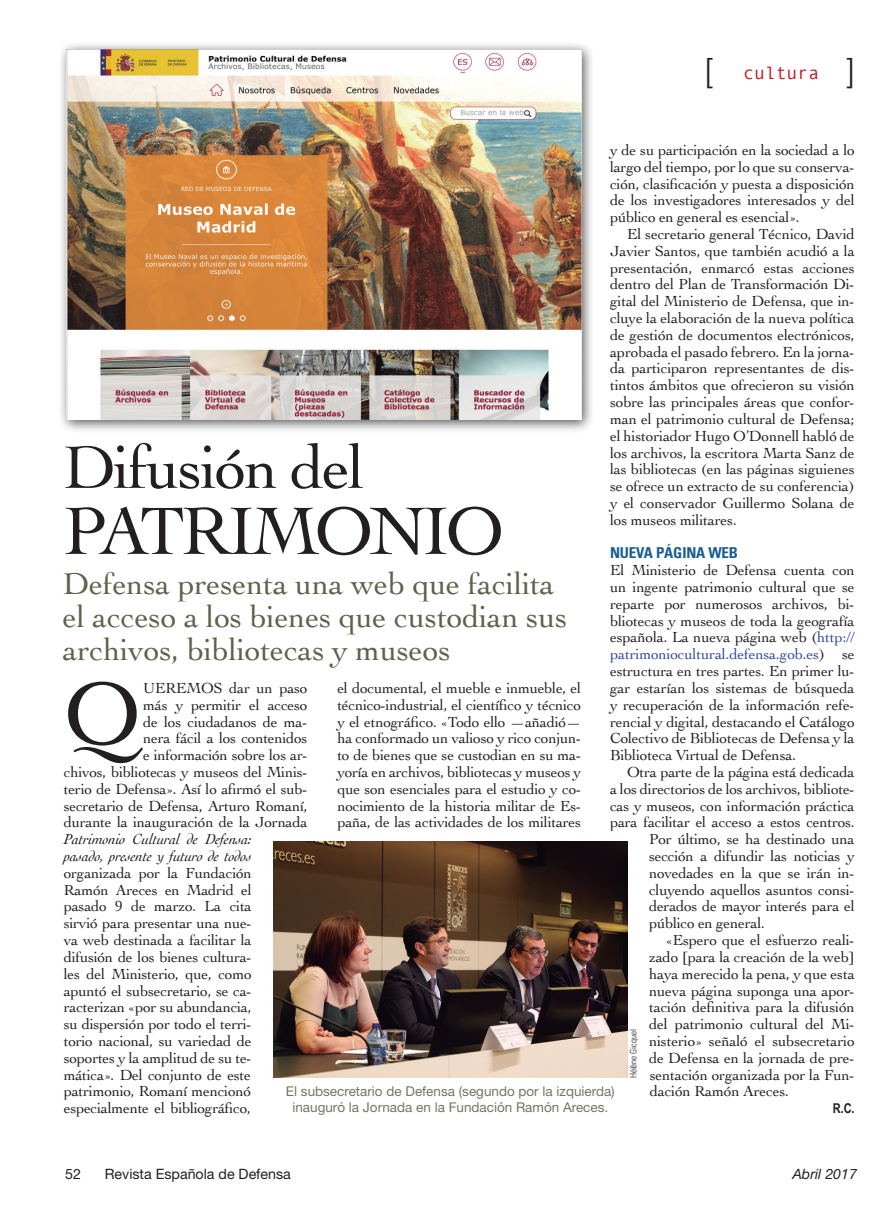
<style>
.page{position:relative;width:893px;height:1217px;background:#fff}
.page>*{position:absolute;margin:0;border:0;box-sizing:border-box;transform-origin:0 0}
.t1{font:92.55px "Cochin";color:#231f20}
.t2{font:70.5px "Cochin";color:#231f20}
.t3{font:63px "Cochin";letter-spacing:-.03em;color:#231f20}
.t4{font:300 33px "Helvetica Neue";color:#231f20}
.t5{font:31.5px/33px "Cochin";letter-spacing:-.005em;color:#60614b}
.t6{font:18px "Monotypecom";color:#c4121a}
.t7{font:15.3px/16.8px "Cochin";letter-spacing:-.015em;color:#231f20;text-align:justify}
.t8{font:italic 15.3px/16.8px "Cochin";letter-spacing:-.015em;color:#231f20}
.t9{font:700 condensed 15px "Univers";letter-spacing:-.01em;color:#1a5d93}
.t10{font:14.25px "Helvetica Neue";color:#231f20}
.t11{font:italic 14.25px "Helvetica Neue";color:#231f20}
.t12{font:13.5px/15.8px "Helvetica Neue";color:#767561;text-align:center}
.t13{font:700 13.5px "Arial Narrow";color:#231f20}
.t14{font:300 condensed 9px "Univers";letter-spacing:-.005em;color:#231f20}
.s1{font-family:"Helvetica Neue";font-weight:300;font-size:33px;color:#231f20}
.s2{color:#34499e}
</style>
<div class="page">
<div style="left:58px;top:41px;width:537px;height:393px;background:#231f20;opacity:.75"></div>
<img style="left:66px;top:49px;width:515px;height:371px">
<img style="left:274px;top:841px;width:353px;height:236px">
<h3 class="t4" style="left:705px;top:50px;width:9px">[</h3>
<p class="t6" style="left:743px;top:63px;width:113px">cultura <span class="s1">]</span></p>
<p class="t7" style="left:610px;top:141px;width:246px">y de su participación en la sociedad a lo largo del tiempo, por lo que su conserva&shy;ción, clasificación y puesta a disposición de los investigadores interesados y del público en general es esencial».</p>
<p class="t7" style="left:610px;top:225px;width:246px;text-indent:17px">El secretario general Técnico, David Javier Santos, que también acudió a la presentación, enmarcó estas acciones dentro del Plan de Transformación Di&shy;gital del Ministerio de Defensa, que in&shy;cluye la elaboración de la nueva política de gestión de documentos electrónicos, aprobada el pasado febrero. En la jorna&shy;da participaron representantes de dis&shy;tintos ámbitos que ofrecieron su visión sobre las principales áreas que confor&shy;man el patrimonio cultural de Defensa; el historiador Hugo O’Donnell habló de los archivos, la escritora Marta Sanz de las bibliotecas (en las páginas siguienes se ofrece un extracto de su conferencia) y el conservador Guillermo Solana de los museos militares.</p>
<p class="t9" style="left:610px;top:543px;width:130px">NUEVA PÁGINA WEB</p>
<p class="t7" style="left:610px;top:561px;width:246px">El Ministerio de Defensa cuenta con un ingente patrimonio cultural que se reparte por numerosos archivos, bi&shy;bliotecas y museos de toda la geografía española. La nueva página web (<span class="s2">http:// patrimoniocultural.defensa.gob.es</span>) se estructura en tres partes. En primer lu&shy;gar estarían los sistemas de búsqueda y recuperación de la información refe&shy;rencial y digital, destacando el Catálogo Colectivo de Bibliotecas de Defensa y la Biblioteca Virtual de Defensa.</p>
<p class="t7" style="left:627px;top:762px;width:229px">Otra parte de la página está dedicada</p>
<p class="t7" style="left:610px;top:779px;width:246px">a los directorios de los archivos, bibliote-</p>
<p class="t7" style="left:610px;top:796px;width:246px">cas y museos, con información práctica</p>
<p class="t7" style="left:610px;top:813px;width:246px">para facilitar el acceso a estos centros.</p>
<p class="t7" style="left:649px;top:830px;width:207px">Por último, se ha destinado una</p>
<p class="t7" style="left:649px;top:846px;width:207px">sección a difundir las noticias y</p>
<p class="t7" style="left:649px;top:863px;width:207px">novedades en la que se irán in-</p>
<p class="t7" style="left:649px;top:880px;width:207px">cluyendo aquellos asuntos consi-</p>
<p class="t7" style="left:649px;top:897px;width:207px">derados de mayor interés para el</p>
<p class="t7" style="left:649px;top:914px;width:117px">público en general.</p>
<p class="t7" style="left:666px;top:930px;width:190px">«Espero que el esfuerzo reali-</p>
<p class="t7" style="left:649px;top:947px;width:207px">zado [para la creación de la web]</p>
<p class="t7" style="left:649px;top:964px;width:207px">haya merecido la pena, y que esta</p>
<p class="t7" style="left:649px;top:981px;width:207px">nueva página suponga una apor-</p>
<p class="t7" style="left:649px;top:998px;width:207px">tación definitiva para la difusión</p>
<p class="t7" style="left:649px;top:1014px;width:207px">del patrimonio cultural del Mi-</p>
<p class="t7" style="left:649px;top:1031px;width:207px">nisterio» señaló el subsecretario</p>
<p class="t7" style="left:649px;top:1048px;width:207px">de Defensa en la jornada de pre-</p>
<p class="t7" style="left:650px;top:1065px;width:207px">sentación organizada por la Fun-</p>
<p class="t7" style="left:650px;top:1082px;width:141px">dación Ramón Areces.</p>
<p class="t13" style="left:833px;top:1097px;width:23px">R.C.</p>
<h3 class="t3" style="left:63px;top:424px;width:303px">Difusión del</h3>
<h2 class="t2" style="left:63px;top:483px;width:43px">patr</h2>
<h2 class="t2" style="left:228px;top:483px;width:255px">imonio</h2>
<h3 class="t5" style="left:63px;top:566px;width:506px">Defensa presenta una web que facilita el acceso a los bienes que custodian sus archivos, bibliotecas y museos</h3>
<h1 class="t1" style="left:64px;top:651px;width:79px">Q</h1>
<p class="t7" style="left:337px;top:678px;width:245px">el documental, el mueble e inmueble, el técnico-industrial, el científico y técnico y el etnográfico. «Todo ello —añadió— ha conformado un valioso y rico conjun&shy;to de bienes que se custodian en su ma&shy;yoría en archivos, bibliotecas y museos y que son esenciales para el estudio y co&shy;nocimiento de la historia militar de Es&shy;paña, de las actividades de los militares</p>
<p class="t7" style="left:64px;top:678px;width:245px;text-align:right">UEREMOS dar un paso<br>más y permitir el acceso<br>de los ciudadanos de ma-<br>nera fácil a los contenidos<br>e información sobre los ar-<br>chivos, bibliotecas y museos del Minis&shy;terio de Defensa». Así lo afirmó el sub&shy;secretario de Defensa, Arturo Romaní, durante la inauguración de la Jornada</p>
<p class="t8" style="left:64px;top:829px;width:189px">Patrimonio Cultural de Defensa: pasado, presente y futuro de todos</p>
<p class="t7" style="left:64px;top:863px;width:189px">organizada por la Fundación Ramón Areces en Madrid el pasado 9 de marzo. La cita sirvió para presentar una nue&shy;va web destinada a facilitar la difusión de los bienes cultura&shy;les del Ministerio, que, como apuntó el subsecretario, se ca&shy;racterizan «por su abundancia, su dispersión por todo el terri&shy;torio nacional, su variedad de soportes y la amplitud de su te&shy;mática». Del conjunto de este patrimonio, Romaní mencionó especialmente el bibliográfico,</p>
<p class="t14" style="left:628px;top:1078px;width:50px;rotate:-90deg">Hélène Gicquel</p>
<p class="t12" style="left:286px;top:1083px;width:330px">El subsecretario de Defensa (segundo por la izquierda) inauguró la Jornada en la Fundación Ramón Areces.</p>
<p class="t10" style="left:65px;top:1164px;width:17px">52</p>
<p class="t10" style="left:105px;top:1164px;width:188px">Revista Española de Defensa</p>
<p class="t11" style="left:792px;top:1164px;width:66px">Abril 2017</p>
</div>
